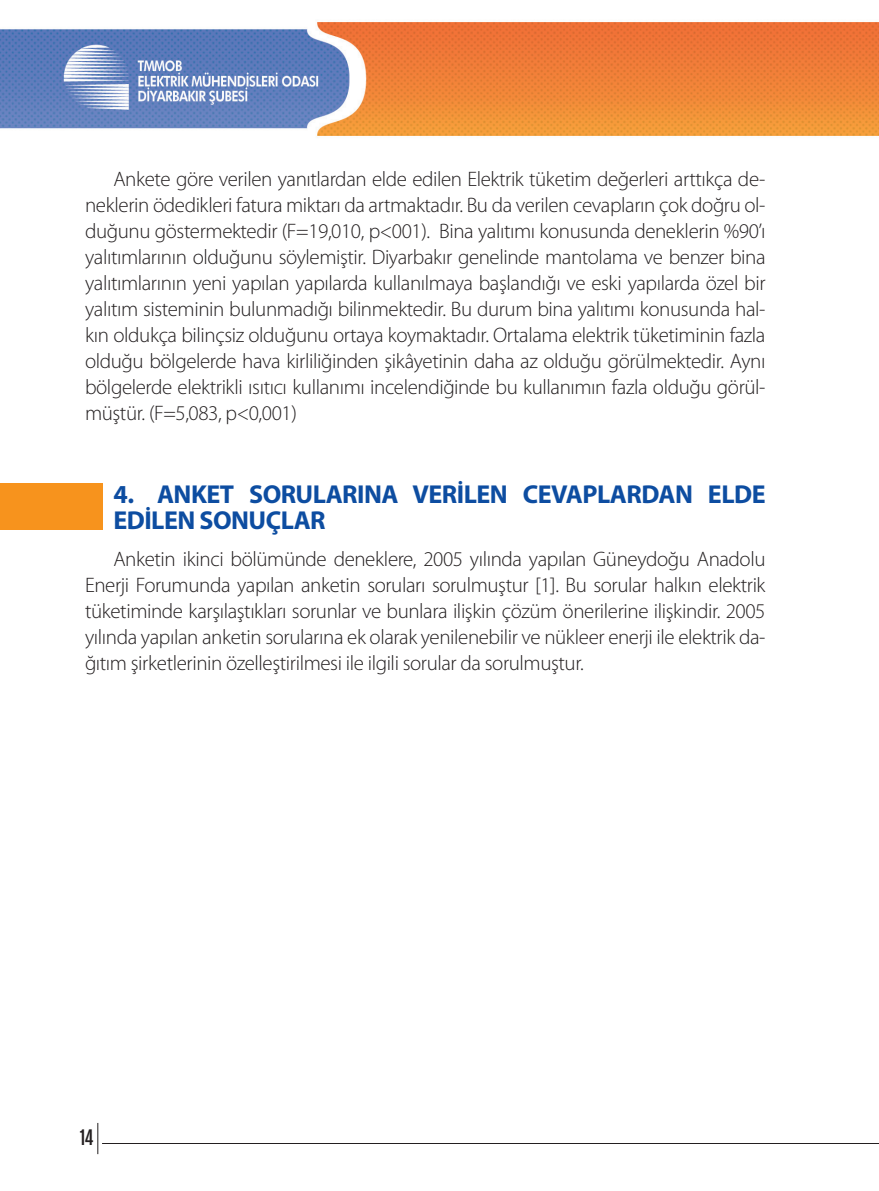
<style>
.page{position:relative;width:879px;height:1191px;background:#fff}
.page>*{position:absolute;margin:0;border:0;box-sizing:border-box;transform-origin:0 0}
.t1{font:700 26px/26px "Myriad Pro";letter-spacing:-.02em;color:#0d4da1}
.t2{font:24px "Chalet Comprime Cologne Eighty";color:#231f20}
.t3{font:300 21px/26px "Myriad Pro";letter-spacing:-.02em;color:#231f20;text-align:justify}
</style>
<div class="page">
<img style="left:0;top:22px;width:879px;height:1133px">
<hr style="left:102px;top:1143px;width:777px;height:1px;background:#231f20">
<hr style="left:97px;top:1123px;width:1px;height:31px;background:#231f20">
<div style="left:0;top:483px;width:102px;height:47px;background:#f7931d"></div>
<p class="t3" style="left:85px;top:166px;width:682px;text-indent:28px">Ankete göre verilen yanıtlardan elde edilen Elektrik tüketim değerleri arttıkça de&shy;neklerin ödedikleri fatura miktarı da artmaktadır. Bu da verilen cevapların çok doğru ol&shy;duğunu göstermektedir (F=19,010, p&lt;001). Bina yalıtımı konusunda deneklerin %90’ı yalıtımlarının olduğunu söylemiştir. Diyarbakır genelinde mantolama ve benzer bina yalıtımlarının yeni yapılan yapılarda kullanılmaya başlandığı ve eski yapılarda özel bir yalıtım sisteminin bulunmadığı bilinmektedir. Bu durum bina yalıtımı konusunda hal&shy;kın oldukça bilinçsiz olduğunu ortaya koymaktadır. Ortalama elektrik tüketiminin fazla olduğu bölgelerde hava kirliliğinden şikâyetinin daha az olduğu görülmektedir. Aynı bölgelerde elektrikli ısıtıcı kullanımı incelendiğinde bu kullanımın fazla olduğu görül&shy;müştür. (F=5,083, p&lt;0,001)</p>
<p class="t1" style="left:113px;top:480px;width:653px">4. ANKET SORULARINA VERİLEN CEVAPLARDAN ELDE<br>EDİLEN SONUÇLAR</p>
<p class="t3" style="left:85px;top:546px;width:682px;text-indent:28px">Anketin ikinci bölümünde deneklere, 2005 yılında yapılan Güneydoğu Anadolu Enerji Forumunda yapılan anketin soruları sorulmuştur [1]. Bu sorular halkın elektrik tüketiminde karşılaştıkları sorunlar ve bunlara ilişkin çözüm önerilerine ilişkindir. 2005 yılında yapılan anketin sorularına ek olarak yenilenebilir ve nükleer enerji ile elektrik da&shy;ğıtım şirketlerinin özelleştirilmesi ile ilgili sorular da sorulmuştur.</p>
<p class="t2" style="left:80px;top:1123px;width:15px">14</p>
</div>
